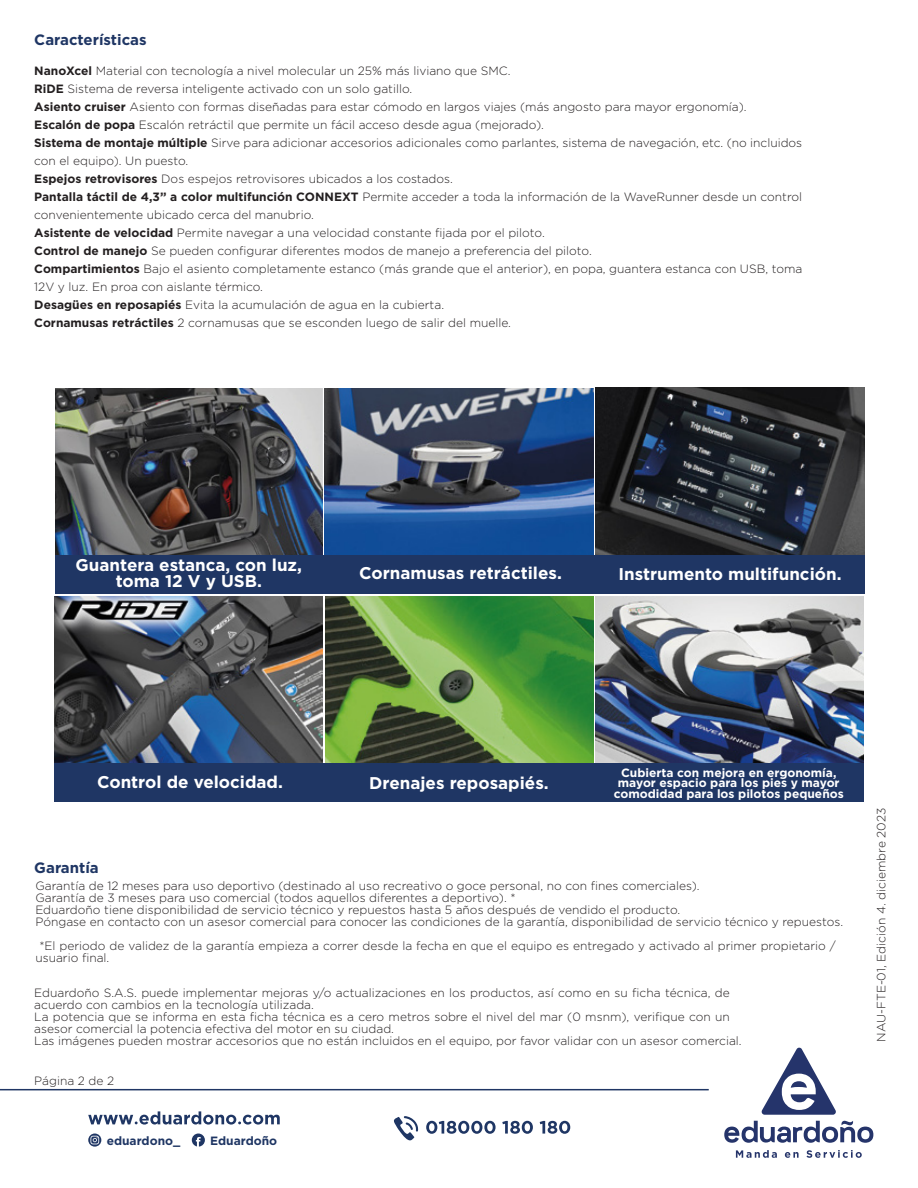
<style>
.page{position:relative;width:918px;height:1188px;background:#fff}
.page>*{position:absolute;margin:0;border:0;box-sizing:border-box;transform-origin:0 0}
.t1{font:700 16.95px/16.6px "Gotham";color:#fff;text-align:center}
.t2{font:700 15px "Gotham";color:#1f3664}
.t3{font:300 12px/18px "Gotham";color:#231f20}
.t4{font:700 12px/10.6px "Gotham";color:#fff;text-align:center}
.t5{font:700 12px "Gotham";color:#1f3664}
.s1{font-weight:700}
</style>
<div class="page">
<img style="left:595px;top:388px;width:270px;height:167px">
<img style="left:55px;top:597px;width:267px;height:167px">
<img style="left:55px;top:388px;width:268px;height:167px">
<img style="left:326px;top:597px;width:268px;height:166px">
<img style="left:596px;top:597px;width:268px;height:165px">
<img style="left:325px;top:388px;width:269px;height:167px">
<div style="left:55px;top:555px;width:810px;height:39px;background:#1f3664"></div>
<div style="left:54px;top:764px;width:810px;height:38px;background:#1f3664"></div>
<hr style="left:0;top:1089px;width:709px;height:1px;background:#1f3664">
<svg style="left:426px;top:1121px;width:70px;height:13px"></svg>
<svg style="left:502px;top:1121px;width:31px;height:13px"></svg>
<svg style="left:540px;top:1121px;width:30px;height:13px"></svg>
<svg style="left:393px;top:1116px;width:25px;height:25px"></svg>
<svg style="left:88px;top:1111px;width:192px;height:14px"></svg>
<svg style="left:88px;top:1134px;width:13px;height:13px"></svg>
<svg style="left:192px;top:1134px;width:13px;height:13px"></svg>
<svg style="left:761px;top:1047px;width:75px;height:68px"></svg>
<svg style="left:724px;top:1121px;width:149px;height:22px"></svg>
<svg style="left:736px;top:1150px;width:41px;height:8px"></svg>
<svg style="left:785px;top:1152px;width:14px;height:6px"></svg>
<svg style="left:807px;top:1150px;width:55px;height:8px"></svg>
<p class="t2" style="left:34px;top:31px;width:114px">Características</p>
<p class="t3" style="left:34px;top:62px;width:770px"><span class="s1">NanoXcel</span> Material con tecnología a nivel molecular un 25% más liviano que SMC.<br><span class="s1">RiDE</span> Sistema de reversa inteligente activado con un solo gatillo.<br><span class="s1">Asiento cruiser</span> Asiento con formas diseñadas para estar cómodo en largos viajes (más angosto para mayor ergonomía).<br><span class="s1">Escalón de popa</span> Escalón retráctil que permite un fácil acceso desde agua (mejorado).<br><span class="s1">Sistema de montaje múltiple</span> Sirve para adicionar accesorios adicionales como parlantes, sistema de navegación, etc. (no incluidos con el equipo). Un puesto.<br><span class="s1">Espejos retrovisores</span> Dos espejos retrovisores ubicados a los costados.<br><span class="s1">Pantalla táctil de 4,3” a color multifunción CONNEXT</span> Permite acceder a toda la información de la WaveRunner desde un control convenientemente ubicado cerca del manubrio.<br><span class="s1">Asistente de velocidad</span> Permite navegar a una velocidad constante fijada por el piloto.<br><span class="s1">Control de manejo</span> Se pueden configurar diferentes modos de manejo a preferencia del piloto.<br><span class="s1">Compartimientos</span> Bajo el asiento completamente estanco (más grande que el anterior), en popa, guantera estanca con USB, toma 12V y luz. En proa con aislante térmico.<br><span class="s1">Desagües en reposapiés</span> Evita la acumulación de agua en la cubierta.<br><span class="s1">Cornamusas retráctiles</span> 2 cornamusas que se esconden luego de salir del muelle.</p>
<h1 class="t1" style="left:76px;top:556px;width:228px">Guantera estanca, con luz, toma 12 V y USB.</h1>
<h1 class="t1" style="left:359px;top:564px;width:204px">Cornamusas retráctiles.</h1>
<h1 class="t1" style="left:618px;top:565px;width:225px">Instrumento multifunción.</h1>
<h1 class="t1" style="left:97px;top:773px;width:187px">Control de velocidad.</h1>
<h1 class="t1" style="left:369px;top:774px;width:181px">Drenajes reposapiés.</h1>
<p class="t4" style="left:614px;top:767px;width:232px">Cubierta con mejora en ergonomía, mayor espacio para los pies y mayor comodidad para los pilotos pequeños</p>
<p class="t2" style="left:34px;top:859px;width:66px">Garantía</p>
<p class="t3" style="left:35px;top:880px;width:809px;line-height:12px">Garantía de 12 meses para uso deportivo (destinado al uso recreativo o goce personal, no con fines comerciales).<br>Garantía de 3 meses para uso comercial (todos aquellos diferentes a deportivo). *<br>Eduardoño tiene disponibilidad de servicio técnico y repuestos hasta 5 años después de vendido el producto.<br>Póngase en contacto con un asesor comercial para conocer las condiciones de la garantía, disponibilidad de servicio técnico y repuestos.</p>
<p class="t3" style="left:35px;top:940px;width:802px;line-height:12px;text-indent:4px">*El periodo de validez de la garantía empieza a correr desde la fecha en que el equipo es entregado y activado al primer propietario / usuario final.</p>
<p class="t3" style="left:34px;top:987px;width:709px;line-height:12px">Eduardoño S.A.S. puede implementar mejoras y/o actualizaciones en los productos, así como en su ficha técnica, de acuerdo con cambios en la tecnología utilizada.<br>La potencia que se informa en esta ficha técnica es a cero metros sobre el nivel del mar (0 msnm), verifique con un asesor comercial la potencia efectiva del motor en su ciudad.<br>Las imágenes pueden mostrar accesorios que no están incluidos en el equipo, por favor validar con un asesor comercial.</p>
<p class="t3" style="left:34px;top:1072px;width:81px">Página 2 de 2</p>
<p class="t5" style="left:107px;top:1133px;width:75px">eduardono_</p>
<p class="t5" style="left:210px;top:1134px;width:69px">Eduardoño</p>
<p class="t3" style="left:872px;top:1042px;width:235px;rotate:-90deg">NAU-FTE-01, Edición 4. diciembre 2023</p>
</div>
